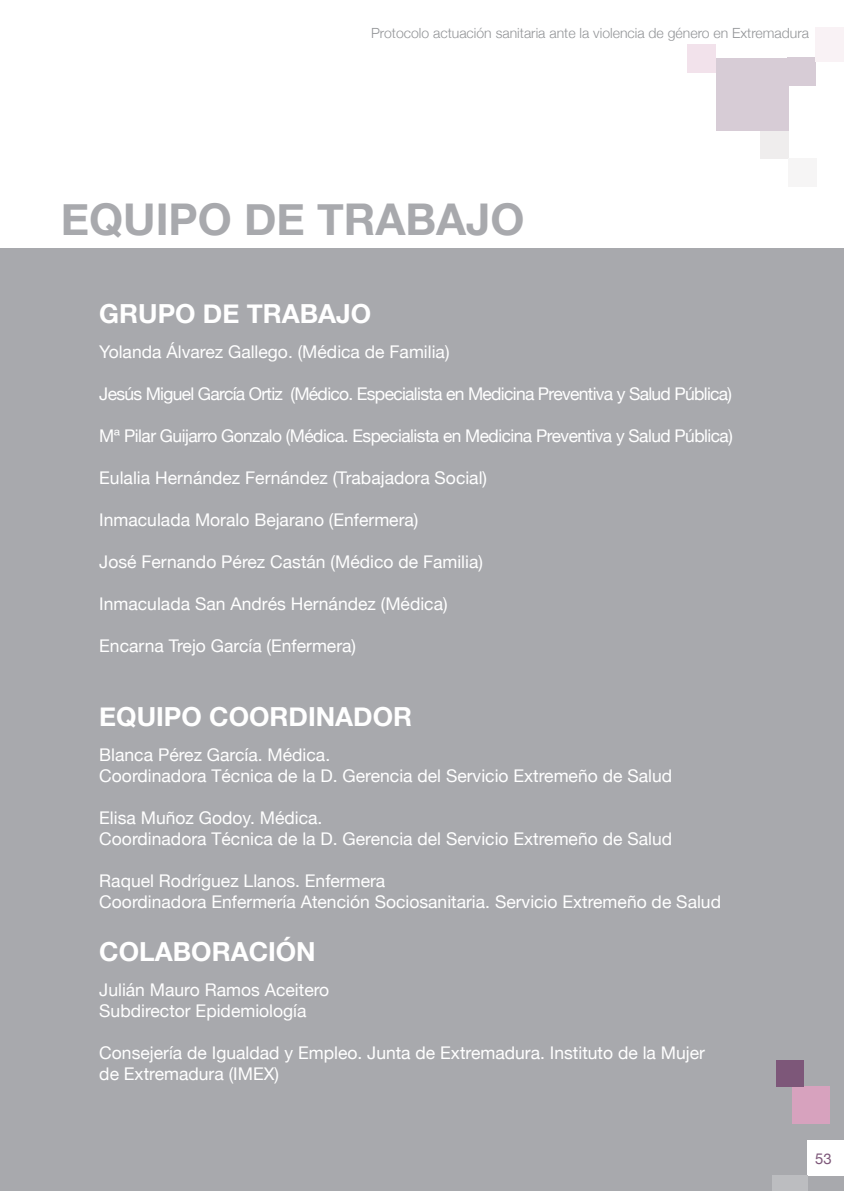
<style>
.page{position:relative;width:844px;height:1191px;background:#fff}
.page>*{position:absolute;margin:0;border:0;box-sizing:border-box;transform-origin:0 0}
.t1{font:700 43.75px "Helvetica Neue";color:#a8a9ad}
.t2{font:700 26.25px "Helvetica Neue";color:#fff}
.t3{font:17.5px "Helvetica Neue";color:#fff}
.t4{font:17.5px "Helvetica Neue";letter-spacing:-.04em;color:#fff}
.t5{font:17.5px "Helvetica Neue";letter-spacing:-.03em;color:#fff}
.t6{font:14.88px "Helvetica Neue";color:#7d5779}
.t7{font:300 14px "Helvetica Neue";color:#939598}
</style>
<div class="page">
<div style="left:0;top:248px;width:843px;height:943px;background:#a8a9ad"></div>
<div style="left:791px;top:1086px;width:38px;height:38px;background:#d7a2be"></div>
<div style="left:806px;top:1140px;width:37px;height:35px;background:#fff"></div>
<div style="left:776px;top:1059px;width:27px;height:27px;background:#7d5779"></div>
<div style="left:771px;top:1175px;width:36px;height:16px;background:#bcbdc0"></div>
<p class="t7" style="left:371px;top:25px;width:439px">Protocolo actuación sanitaria ante la violencia de género en Extremadura</p>
<p class="t1" style="left:61px;top:192px;width:465px">EQUIPO DE TRABAJO</p>
<p class="t2" style="left:99px;top:298px;width:273px">GRUPO DE TRABAJO</p>
<p class="t3" style="left:99px;top:342px;width:352px">Yolanda Álvarez Gallego. (Médica de Familia)</p>
<p class="t4" style="left:99px;top:384px;width:634px">Jesús Miguel García Ortiz (Médico. Especialista en Medicina Preventiva y Salud Pública)</p>
<p class="t5" style="left:99px;top:426px;width:635px">Mª Pilar Guijarro Gonzalo (Médica. Especialista en Medicina Preventiva y Salud Pública)</p>
<p class="t3" style="left:99px;top:468px;width:389px">Eulalia Hernández Fernández (Trabajadora Social)</p>
<p class="t3" style="left:99px;top:510px;width:320px">Inmaculada Moralo Bejarano (Enfermera)</p>
<p class="t3" style="left:99px;top:552px;width:385px">José Fernando Pérez Castán (Médico de Familia)</p>
<p class="t3" style="left:99px;top:594px;width:350px">Inmaculada San Andrés Hernández (Médica)</p>
<p class="t3" style="left:99px;top:636px;width:258px">Encarna Trejo García (Enfermera)</p>
<p class="t2" style="left:99px;top:700px;width:314px">EQUIPO COORDINADOR</p>
<p class="t3" style="left:99px;top:744px;width:232px">Blanca Pérez García. Médica.</p>
<p class="t3" style="left:99px;top:765px;width:574px">Coordinadora Técnica de la D. Gerencia del Servicio Extremeño de Salud</p>
<p class="t3" style="left:99px;top:807px;width:224px">Elisa Muñoz Godoy. Médica.</p>
<p class="t3" style="left:99px;top:828px;width:574px">Coordinadora Técnica de la D. Gerencia del Servicio Extremeño de Salud</p>
<p class="t3" style="left:99px;top:870px;width:287px">Raquel Rodríguez Llanos. Enfermera</p>
<p class="t3" style="left:99px;top:891px;width:623px">Coordinadora Enfermería Atención Sociosanitaria. Servicio Extremeño de Salud</p>
<p class="t2" style="left:99px;top:935px;width:218px">COLABORACIÓN</p>
<p class="t3" style="left:99px;top:979px;width:231px">Julián Mauro Ramos Aceitero</p>
<p class="t3" style="left:99px;top:1000px;width:209px">Subdirector Epidemiología</p>
<p class="t3" style="left:99px;top:1042px;width:607px">Consejería de Igualdad y Empleo. Junta de Extremadura. Instituto de la Mujer</p>
<p class="t3" style="left:99px;top:1063px;width:181px">de Extremadura (IMEX)</p>
<p class="t6" style="left:815px;top:1150px;width:18px">53</p>
</div>
